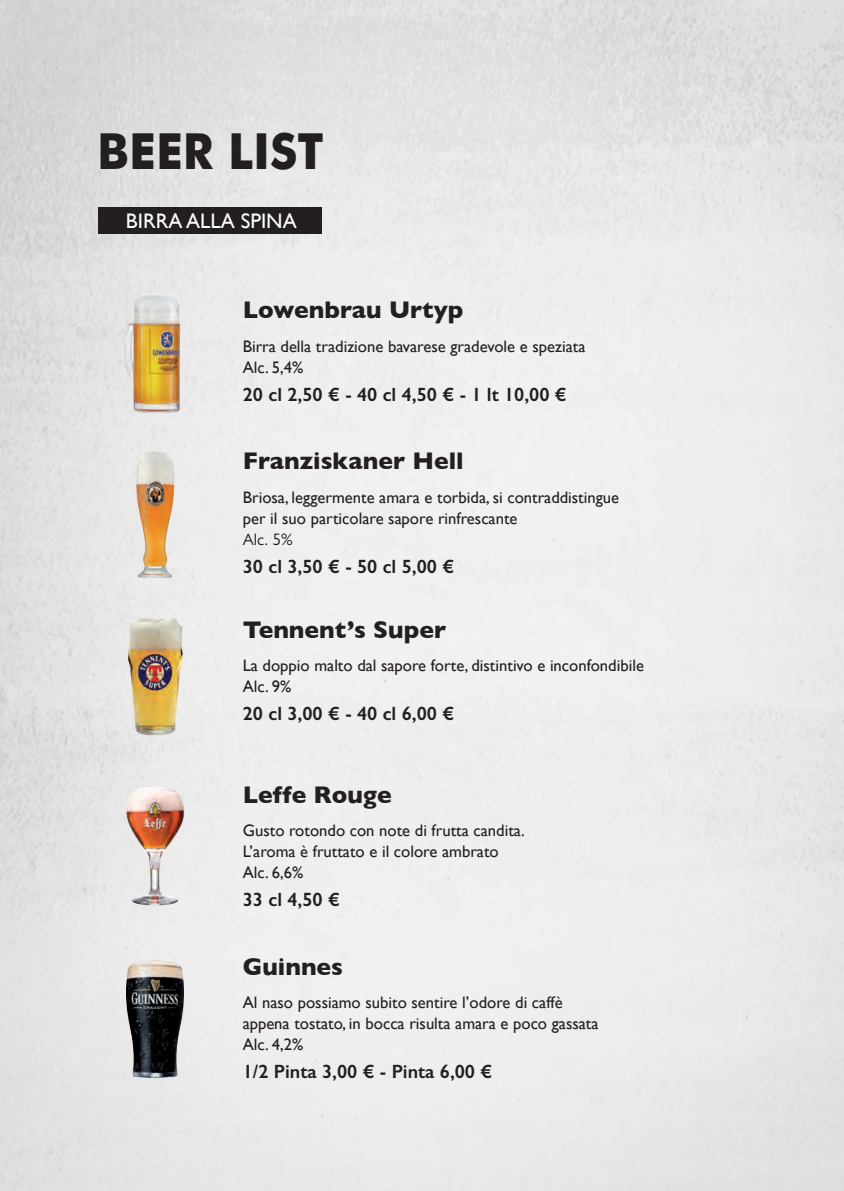
<style>
.page{position:relative;width:844px;height:1191px;background:#fff}
.page>*{position:absolute;margin:0;border:0;box-sizing:border-box;transform-origin:0 0}
.t1{font:700 49.7px "Futura";color:#231f20;scale:.95 1}
.t2{font:700 24.5px "Gill Sans";color:#231f20}
.t3{font:21px "Gill Sans";color:#fff}
.t4{font:600 19.25px "Gill Sans";color:#231f20}
.t5{font:16.62px/21px "Gill Sans";color:#231f20}
</style>
<div class="page">
<img style="left:0;top:0;width:843px;height:1191px">
<img style="left:97px;top:263px;width:109px;height:160px">
<img style="left:100px;top:427px;width:109px;height:318px">
<img style="left:100px;top:755px;width:109px;height:160px">
<img style="left:126px;top:960px;width:58px;height:117px">
<div style="left:98px;top:207px;width:223px;height:27px;background:#231f20"></div>
<h1 class="t1" style="left:97px;top:130px;width:240px">BEER LIST</h1>
<p class="t3" style="left:126px;top:208px;width:172px">BIRRA ALLA SPINA</p>
<h2 class="t2" style="left:243px;top:296px;width:222px">Lowenbrau Urtyp</h2>
<p class="t5" style="left:243px;top:335px;width:344px">Birra della tradizione bavarese gradevole e speziata<br>Alc. 5,4%</p>
<p class="t4" style="left:243px;top:382px;width:325px">20 cl 2,50 € - 40 cl 4,50 € - 1 lt 10,00 €</p>
<h2 class="t2" style="left:243px;top:446px;width:222px">Franziskaner Hell</h2>
<p class="t5" style="left:243px;top:486px;width:378px">Briosa, leggermente amara e torbida, si contraddistingue per il suo particolare sapore rinfrescante<br>Alc. 5%</p>
<p class="t4" style="left:243px;top:554px;width:213px">30 cl 3,50 € - 50 cl 5,00 €</p>
<h2 class="t2" style="left:243px;top:615px;width:205px">Tennent’s Super</h2>
<p class="t5" style="left:243px;top:655px;width:402px">La doppio malto dal sapore forte, distintivo e inconfondibile<br>Alc. 9%</p>
<p class="t4" style="left:243px;top:702px;width:213px">20 cl 3,00 € - 40 cl 6,00 €</p>
<h2 class="t2" style="left:243px;top:780px;width:150px">Leffe Rouge</h2>
<p class="t5" style="left:243px;top:820px;width:283px">Gusto rotondo con note di frutta candita.<br>L’aroma è fruttato e il colore ambrato<br>Alc. 6,6%</p>
<p class="t4" style="left:243px;top:888px;width:99px">33 cl 4,50 €</p>
<h2 class="t2" style="left:243px;top:952px;width:102px">Guinnes</h2>
<p class="t5" style="left:243px;top:992px;width:357px">Al naso possiamo subito sentire l’odore di caffè appena tostato, in bocca risulta amara e poco gassata<br>Alc. 4,2%</p>
<p class="t4" style="left:243px;top:1060px;width:251px">1/2 Pinta 3,00 € - Pinta 6,00 €</p>
</div>
